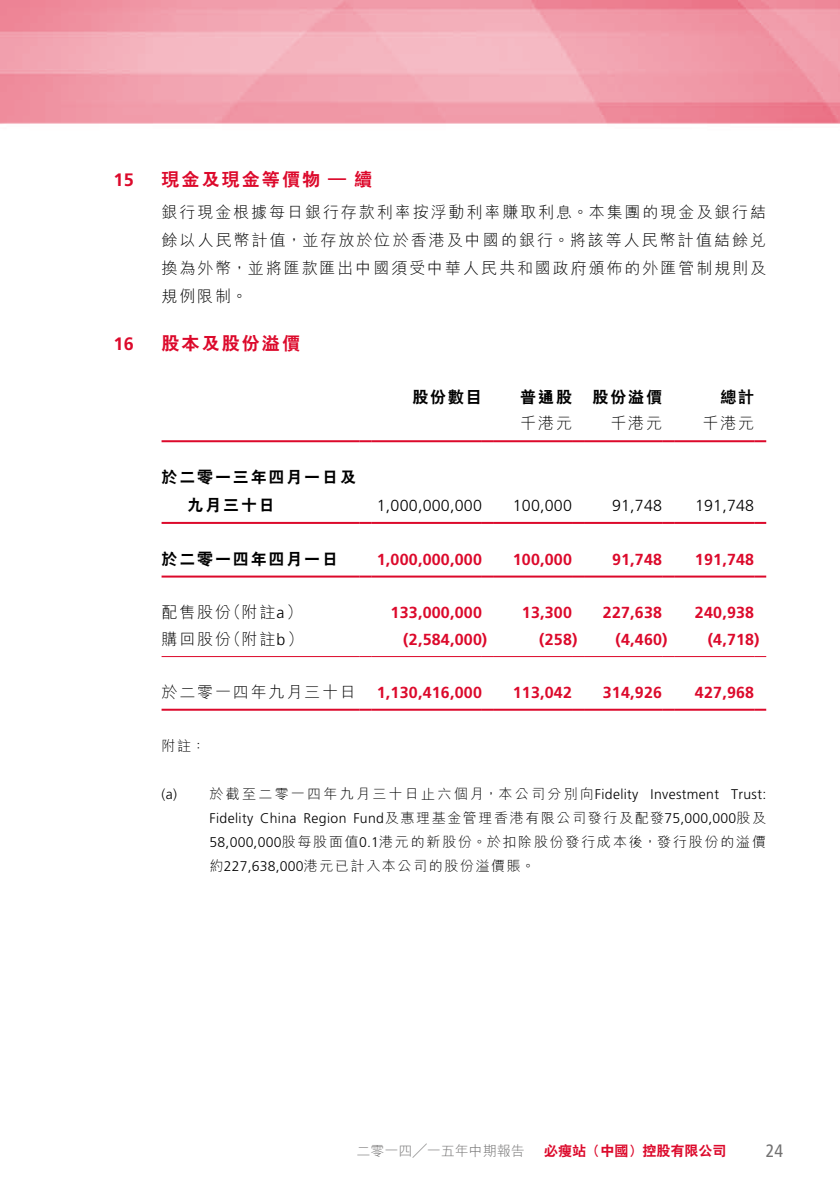
<style>
.page{position:relative;width:840px;height:1191px;background:#fff}
.page>*{position:absolute;margin:0;border:0;box-sizing:border-box;transform-origin:0 0}
.t1{font:800 18px "C Hei 2 HK";letter-spacing:.115em;color:#dc092b}
.t2{font:700 18px "Frutiger LT Std";color:#dc092b}
.t3{font:condensed 18px "Frutiger LT Std";color:#727171}
.t4{font:300 16px/28px "M Hei HK";letter-spacing:.12em;color:#000;text-align:justify}
.t5{font:700 16px "Frutiger LT Std";letter-spacing:.015em;color:#dc092b}
.t6{font:800 16px "C Hei 2 HK";letter-spacing:.115em;color:#000}
.t7{font:300 16px "Frutiger LT Std";letter-spacing:.015em;color:#000}
.t8{font:300 14px/24px "M Hei HK";letter-spacing:.125em;color:#000}
.t9{font:300 14px "Frutiger LT Std";letter-spacing:.025em;color:#000}
.t10{font:300 14px "M Hei HK";letter-spacing:.16em;color:#000}
.t11{font:800 14px "C Hei 2 HK";color:#dc092b}
.t12{font:300 14px "M Hei HK";color:#727171}
.s1{font-family:"Frutiger LT Std";font-weight:700}
.s2{font-family:"Frutiger LT Std"}
</style>
<div class="page">
<img style="left:0;top:0;width:839px;height:711px">
<hr style="left:161px;top:440px;width:198px;height:2px;background:#dc092b">
<svg style="left:359px;top:440px;width:12px;height:2px"></svg>
<hr style="left:371px;top:440px;width:110px;height:2px;background:#dc092b">
<svg style="left:481px;top:440px;width:12px;height:2px"></svg>
<hr style="left:493px;top:440px;width:78px;height:2px;background:#dc092b">
<svg style="left:571px;top:440px;width:12px;height:2px"></svg>
<hr style="left:583px;top:440px;width:78px;height:2px;background:#dc092b">
<svg style="left:661px;top:440px;width:12px;height:2px"></svg>
<hr style="left:673px;top:440px;width:80px;height:2px;background:#dc092b">
<svg style="left:753px;top:440px;width:12px;height:2px"></svg>
<hr style="left:161px;top:522px;width:198px;height:2px;background:#dc092b">
<svg style="left:359px;top:522px;width:12px;height:2px"></svg>
<hr style="left:371px;top:522px;width:110px;height:2px;background:#dc092b">
<svg style="left:481px;top:522px;width:12px;height:2px"></svg>
<hr style="left:493px;top:522px;width:78px;height:2px;background:#dc092b">
<svg style="left:571px;top:522px;width:12px;height:2px"></svg>
<hr style="left:583px;top:522px;width:78px;height:2px;background:#dc092b">
<svg style="left:661px;top:522px;width:12px;height:2px"></svg>
<hr style="left:673px;top:522px;width:80px;height:2px;background:#dc092b">
<svg style="left:753px;top:522px;width:12px;height:2px"></svg>
<hr style="left:161px;top:575px;width:198px;height:2px;background:#dc092b">
<svg style="left:359px;top:575px;width:12px;height:2px"></svg>
<hr style="left:371px;top:575px;width:110px;height:2px;background:#dc092b">
<svg style="left:481px;top:575px;width:12px;height:2px"></svg>
<hr style="left:493px;top:575px;width:78px;height:2px;background:#dc092b">
<svg style="left:571px;top:575px;width:12px;height:2px"></svg>
<hr style="left:583px;top:575px;width:78px;height:2px;background:#dc092b">
<svg style="left:661px;top:575px;width:12px;height:2px"></svg>
<hr style="left:673px;top:575px;width:80px;height:2px;background:#dc092b">
<svg style="left:753px;top:575px;width:12px;height:2px"></svg>
<hr style="left:161px;top:708px;width:198px;height:2px;background:#dc092b">
<svg style="left:359px;top:708px;width:12px;height:2px"></svg>
<hr style="left:371px;top:708px;width:110px;height:2px;background:#dc092b">
<svg style="left:481px;top:708px;width:12px;height:2px"></svg>
<hr style="left:493px;top:708px;width:78px;height:2px;background:#dc092b">
<svg style="left:571px;top:708px;width:12px;height:2px"></svg>
<hr style="left:583px;top:708px;width:78px;height:2px;background:#dc092b">
<svg style="left:661px;top:708px;width:12px;height:2px"></svg>
<hr style="left:673px;top:708px;width:80px;height:2px;background:#dc092b">
<svg style="left:753px;top:708px;width:12px;height:2px"></svg>
<hr style="left:161px;top:656px;width:198px;height:1px;background:#dc092b">
<svg style="left:359px;top:656px;width:12px;height:1px"></svg>
<hr style="left:371px;top:656px;width:110px;height:1px;background:#dc092b">
<svg style="left:481px;top:656px;width:12px;height:1px"></svg>
<hr style="left:493px;top:656px;width:78px;height:1px;background:#dc092b">
<svg style="left:571px;top:656px;width:12px;height:1px"></svg>
<hr style="left:583px;top:656px;width:78px;height:1px;background:#dc092b">
<svg style="left:661px;top:656px;width:12px;height:1px"></svg>
<hr style="left:673px;top:656px;width:80px;height:1px;background:#dc092b">
<svg style="left:753px;top:656px;width:12px;height:1px"></svg>
<p class="t2" style="left:113px;top:169px;width:22px">15</p>
<p class="t2" style="left:113px;top:333px;width:22px">16</p>
<p class="t1" style="left:161px;top:167px;width:212px">現金及現金等價物 <span class="s1">—</span> 續</p>
<p class="t4" style="left:161px;top:198px;width:605px">銀行現金根據每日銀行存款利率按浮動利率賺取利息。本集團的現金及銀行結餘以人民幣計值，並存放於位於香港及中國的銀行。將該等人民幣計值結餘兌換為外幣，並將匯款匯出中國須受中華人民共和國政府頒佈的外匯管制規則及規例限制。</p>
<p class="t1" style="left:161px;top:331px;width:140px">股本及股份溢價</p>
<p class="t6" style="left:412px;top:386px;width:71px">股份數目</p>
<p class="t6" style="left:520px;top:386px;width:53px">普通股</p>
<p class="t6" style="left:592px;top:386px;width:71px">股份溢價</p>
<p class="t6" style="left:720px;top:386px;width:35px">總計</p>
<p class="t4" style="left:520px;top:409px;width:53px">千港元</p>
<p class="t4" style="left:610px;top:409px;width:53px">千港元</p>
<p class="t4" style="left:702px;top:409px;width:53px">千港元</p>
<p class="t6" style="left:161px;top:466px;width:196px">於二零一三年四月一日及</p>
<p class="t6" style="left:187px;top:494px;width:89px">九月三十日</p>
<p class="t7" style="left:376px;top:496px;width:106px">1,000,000,000</p>
<p class="t7" style="left:512px;top:496px;width:61px">100,000</p>
<p class="t7" style="left:611px;top:496px;width:52px">91,748</p>
<p class="t7" style="left:694px;top:496px;width:61px">191,748</p>
<p class="t6" style="left:161px;top:548px;width:178px">於二零一四年四月一日</p>
<p class="t5" style="left:376px;top:549px;width:106px">1,000,000,000</p>
<p class="t5" style="left:512px;top:549px;width:61px">100,000</p>
<p class="t5" style="left:611px;top:549px;width:52px">91,748</p>
<p class="t5" style="left:694px;top:549px;width:61px">191,748</p>
<p class="t4" style="left:225px;top:598px;width:79px">（附註<span class="s2">a</span>(</p>
<p class="t4" style="left:161px;top:598px;width:71px">配售股份</p>
<p class="t5" style="left:390px;top:603px;width:93px">133,000,000</p>
<p class="t5" style="left:521px;top:603px;width:52px">13,300</p>
<p class="t5" style="left:602px;top:603px;width:61px">227,638</p>
<p class="t5" style="left:694px;top:603px;width:61px">240,938</p>
<p class="t4" style="left:225px;top:624px;width:80px">（附註<span class="s2">b</span>(</p>
<p class="t4" style="left:161px;top:624px;width:71px">購回股份</p>
<p class="t5" style="left:403px;top:629px;width:85px">)2,584,000(</p>
<p class="t5" style="left:539px;top:629px;width:40px">)258(</p>
<p class="t5" style="left:615px;top:629px;width:53px">)4,460(</p>
<p class="t5" style="left:707px;top:629px;width:53px">)4,718(</p>
<p class="t4" style="left:161px;top:677px;width:196px">於二零一四年九月三十日</p>
<p class="t5" style="left:376px;top:682px;width:106px">1,130,416,000</p>
<p class="t5" style="left:512px;top:682px;width:61px">113,042</p>
<p class="t5" style="left:602px;top:682px;width:61px">314,926</p>
<p class="t5" style="left:694px;top:682px;width:61px">427,968</p>
<p class="t8" style="left:161px;top:733px;width:45px">附註：</p>
<p class="t9" style="left:161px;top:786px;width:17px">a( )</p>
<p class="t10" style="left:209px;top:784px;width:430px">於截至二零一四年九月三十日止六個月，本公司分別向<span class="s2">Fidelity</span></p>
<p class="t9" style="left:650px;top:786px;width:70px">Investment</p>
<p class="t9" style="left:730px;top:786px;width:37px">Trust:</p>
<p class="t8" style="left:353px;top:805px;width:414px"><span class="s2">Fund</span>及惠理基金管理香港有限公司發行及配發<span class="s2">75,000,000</span>股及</p>
<p class="t9" style="left:209px;top:810px;width:45px">Fidelity</p>
<p class="t8" style="left:209px;top:829px;width:557px"><span class="s2">58,000,000</span>股每股面值<span class="s2">0.1</span>港元的新股份。於扣除股份發行成本後，發行股份的溢價約<span class="s2">227,638,000</span>港元已計入本公司的股份溢價賬。</p>
<p class="t9" style="left:260px;top:810px;width:38px">China</p>
<p class="t9" style="left:303px;top:810px;width:44px">Region</p>
<p class="t12" style="left:356px;top:1141px;width:169px">二零一四╱一五年中期報告</p>
<p class="t11" style="left:544px;top:1141px;width:183px">必瘦站（中國）控股有限公司</p>
<p class="t3" style="left:765px;top:1140px;width:19px">24</p>
</div>
